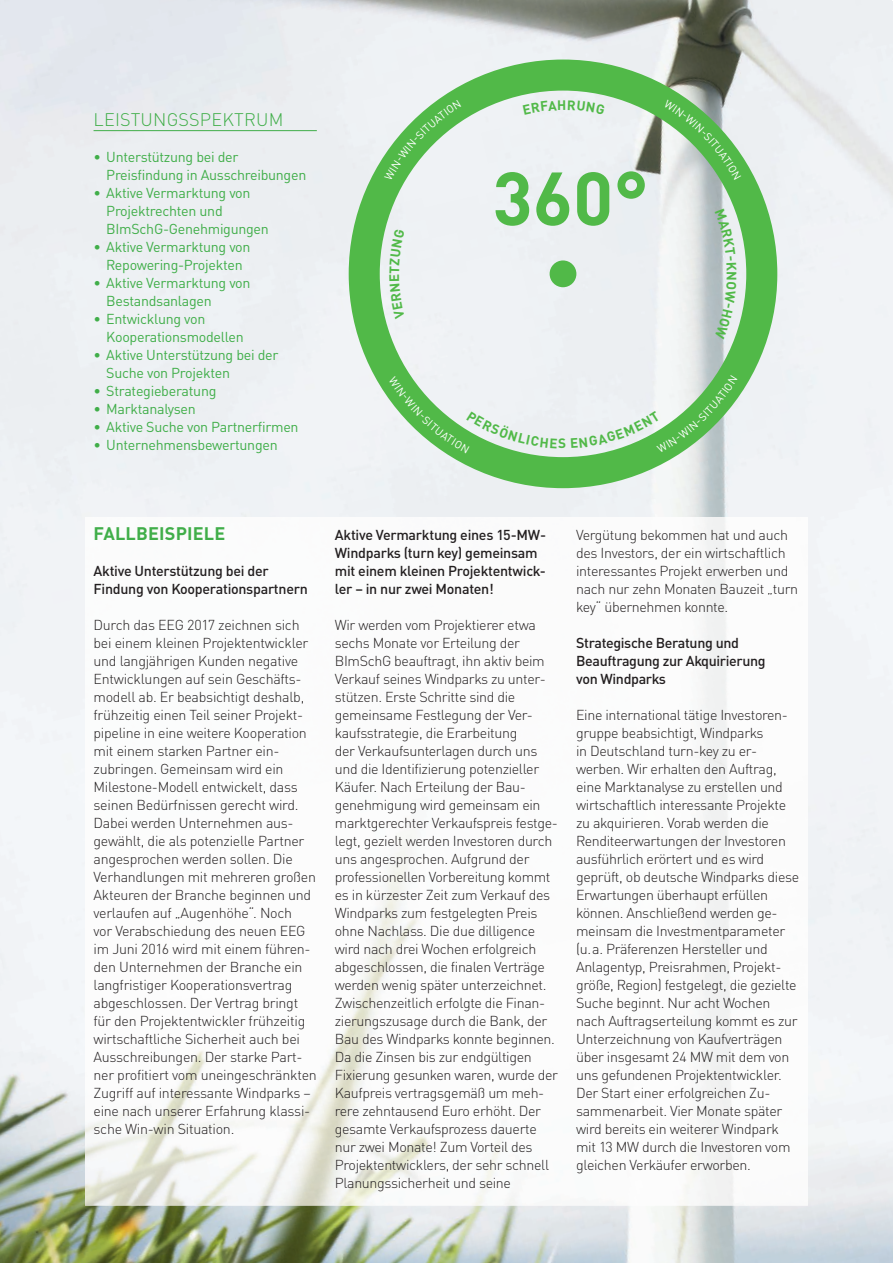
<style>
.page{position:relative;width:893px;height:1263px;background:#fff}
.page>*{position:absolute;margin:0;border:0;box-sizing:border-box;transform-origin:0 0}
.t1{font:700 74.25px "DINOT";color:#51b948}
.t2{font:300 18px "DINOT";letter-spacing:.01em;color:#40ae49}
.t3{font:700 18px "DINOT";letter-spacing:.01em;color:#40ae49}
.t4{font:300 14.25px/18px "DINOT";letter-spacing:-.025em;color:#231f20}
.t5{font:14.25px/18px "DINOT";letter-spacing:-.02em;color:#40ae49}
.t6{font:500 14.25px/18px "DINOT";letter-spacing:-.02em;color:#231f20}
.t7{font:700 13.5px "DINOT";color:#51b948}
</style>
<div class="page">
<img style="left:0;top:0;width:893px;height:1263px">
<img style="left:85px;top:517px;width:282px;height:242px">
<img style="left:367px;top:517px;width:289px;height:397px">
<img style="left:588px;top:517px;width:220px;height:296px">
<img style="left:85px;top:727px;width:111px;height:478px">
<img style="left:109px;top:759px;width:385px;height:378px">
<img style="left:85px;top:967px;width:55px;height:238px">
<img style="left:656px;top:777px;width:152px;height:268px">
<img style="left:469px;top:914px;width:278px;height:291px">
<img style="left:179px;top:1064px;width:338px;height:141px">
<img style="left:714px;top:1045px;width:94px;height:160px">
<img style="left:344px;top:1165px;width:182px;height:40px">
<hr style="left:94px;top:130px;width:223px;height:1px;background:#40ae49">
<div style="left:349px;top:60px;width:428px;height:428px;border:31px solid #51b948;border-radius:50%"></div>
<div style="left:550px;top:260px;width:26px;height:27px;background:#51b948;border-radius:50%"></div>
<svg style="left:664px;top:99px;width:77px;height:81px;background:#95c993"></svg>
<svg style="left:384px;top:100px;width:77px;height:81px"></svg>
<svg style="left:523px;top:100px;width:82px;height:15px"></svg>
<svg style="left:715px;top:208px;width:21px;height:62px"></svg>
<svg style="left:715px;top:281px;width:21px;height:59px"></svg>
<svg style="left:389px;top:229px;width:16px;height:91px"></svg>
<svg style="left:389px;top:376px;width:168px;height:77px"></svg>
<svg style="left:571px;top:376px;width:166px;height:77px;background:#c0dfc2"></svg>
<p class="t2" style="left:94px;top:108px;width:191px">LEISTUNGSSPEKTRUM</p>
<p class="t5" style="left:106px;top:148px;width:202px;text-indent:-13px">• Unterstützung bei der<br>Preisfindung in Ausschreibungen</p>
<p class="t5" style="left:106px;top:184px;width:164px;text-indent:-13px">• Aktive Vermarktung von<br>Projektrechten und<br>BImSchG-Genehmigungen</p>
<p class="t5" style="left:94px;top:238px;width:159px;text-align:center">• Aktive Vermarktung von<br>Repowering-Projekten</p>
<p class="t5" style="left:106px;top:274px;width:146px;text-indent:-13px">• Aktive Vermarktung von<br>Bestandsanlagen</p>
<p class="t5" style="left:106px;top:310px;width:139px;text-indent:-13px">• Entwicklung von<br>Kooperationsmodellen</p>
<p class="t5" style="left:106px;top:346px;width:174px;text-indent:-13px">• Aktive Unterstützung bei der<br>Suche von Projekten</p>
<p class="t5" style="left:94px;top:382px;width:124px">• Strategieberatung</p>
<p class="t5" style="left:94px;top:400px;width:104px">• Marktanalysen</p>
<p class="t5" style="left:94px;top:418px;width:207px">• Aktive Suche von Partnerfirmen</p>
<p class="t5" style="left:94px;top:436px;width:186px">• Unternehmensbewertungen</p>
<h1 class="t1" style="left:492px;top:150px;width:158px">360°</h1>
<p class="t7" style="left:558px;top:435px;width:10px">S</p>
<p class="t7" style="left:741px;top:271px;width:11px;rotate:90deg">N</p>
<p class="t3" style="left:94px;top:522px;width:133px">FALLBEISPIELE</p>
<p class="t6" style="left:94px;top:562px;width:216px">Aktive Unterstützung bei der<br>Findung von Kooperationspartnern</p>
<p class="t4" style="left:94px;top:616px;width:225px">Durch das EEG 2017 zeichnen sich bei einem kleinen Projektentwickler und langjährigen Kunden negative Entwicklungen auf sein Geschäfts&shy;modell ab. Er beabsichtigt deshalb, frühzeitig einen Teil seiner Projekt&shy;pipeline in eine weitere Kooperation mit einem starken Partner ein&shy;zubringen. Gemeinsam wird ein Milestone-Modell entwickelt, dass seinen Bedürfnissen gerecht wird.<br>Dabei werden Unternehmen aus&shy;gewählt, die als potenzielle Partner angesprochen werden sollen. Die Verhandlungen mit mehreren großen Akteuren der Branche beginnen und verlaufen auf „Augenhöhe“. Noch<br>vor Verabschiedung des neuen EEG im Juni 2016 wird mit einem führen&shy;den Unternehmen der Branche ein langfristiger Kooperationsvertrag abgeschlossen. Der Vertrag bringt für den Projektentwickler frühzeitig wirtschaftliche Sicherheit auch bei Ausschreibungen. Der starke Part&shy;ner profitiert vom uneingeschränkten Zugriff auf interessante Windparks – eine nach unserer Erfahrung klassi&shy;sche Win-win Situation.</p>
<p class="t6" style="left:335px;top:525px;width:213px">Aktive Vermarktung eines 15-MW-<br>Windparks (turn key) gemeinsam mit einem kleinen Projektentwick - ler – in nur zwei Monaten!</p>
<p class="t4" style="left:335px;top:616px;width:225px">Wir werden vom Projektierer etwa sechs Monate vor Erteilung der BImSchG beauftragt, ihn aktiv beim Verkauf seines Windparks zu unter&shy;stützen. Erste Schritte sind die gemeinsame Festlegung der Ver&shy;kaufsstrategie, die Erarbeitung<br>der Verkaufsunterlagen durch uns und die Identifizierung potenzieller Käufer. Nach Erteilung der Bau&shy;genehmigung wird gemeinsam ein marktgerechter Verkaufspreis festge&shy;legt, gezielt werden Investoren durch uns angesprochen. Aufgrund der professionellen Vorbereitung kommt es in kürzester Zeit zum Verkauf des Windparks zum festgelegten Preis ohne Nachlass. Die due dilligence wird nach drei Wochen erfolgreich abgeschlossen, die finalen Verträge werden wenig später unterzeichnet.<br>Zwischenzeitlich erfolgte die Finan&shy;zierungszusage durch die Bank, der Bau des Windparks konnte beginnen.<br>Da die Zinsen bis zur endgültigen Fixierung gesunken waren, wurde der Kaufpreis vertragsgemäß um meh&shy;rere zehntausend Euro erhöht. Der gesamte Verkaufsprozess dauerte nur zwei Monate! Zum Vorteil des Projektentwicklers, der sehr schnell Planungssicherheit und seine</p>
<p class="t4" style="left:576px;top:526px;width:223px">Vergütung bekommen hat und auch des Investors, der ein wirtschaftlich interessantes Projekt erwerben und nach nur zehn Monaten Bauzeit „turn key“ übernehmen konnte.</p>
<p class="t6" style="left:576px;top:633px;width:191px">Strategische Beratung und<br>Beauftragung zur Akquirierung von Windparks</p>
<p class="t4" style="left:576px;top:706px;width:225px">Eine international tätige Investoren&shy;gruppe beabsichtigt, Windparks<br>in Deutschland turn-key zu er&shy;werben. Wir erhalten den Auftrag, eine Marktanalyse zu erstellen und wirtschaftlich interessante Projekte zu akquirieren. Vorab werden die Renditeerwartungen der Investoren ausführlich erörtert und es wird geprüft, ob deutsche Windparks diese Erwartungen überhaupt erfüllen können. Anschließend werden ge&shy;meinsam die Investmentparameter (u.a. Präferenzen Hersteller und Anlagentyp, Preisrahmen, Projekt&shy;größe, Region) festgelegt, die gezielte Suche beginnt. Nur acht Wochen nach Auftragserteilung kommt es zur Unterzeichnung von Kaufverträgen über insgesamt 24 MW mit dem von uns gefundenen Projektentwickler.<br>Der Start einer erfolgreichen Zu&shy;sammenarbeit. Vier Monate später wird bereits ein weiterer Windpark mit 13 MW durch die Investoren vom gleichen Verkäufer erworben.</p>
</div>
